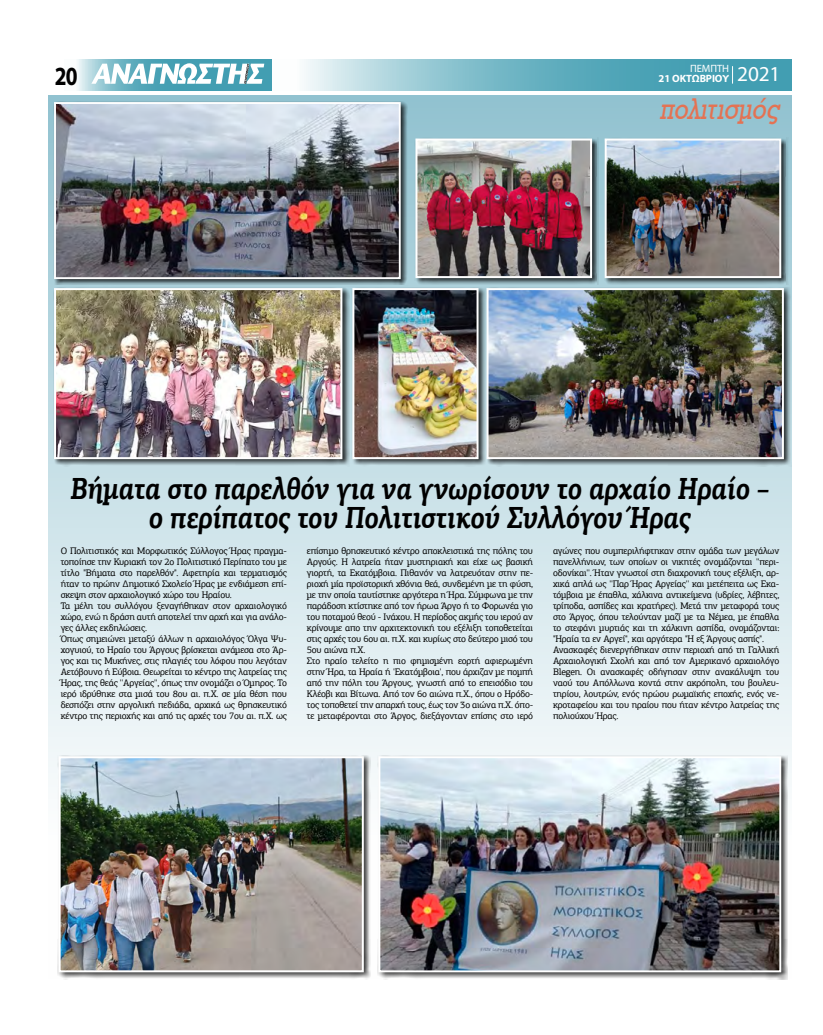
<style>
.page{position:relative;width:823px;height:1035px;background:#fff}
.page>*{position:absolute;margin:0;border:0;box-sizing:border-box;transform-origin:0 0}
.t1{font:30.8px "UB Rockwell Italic";color:#e47253;scale:.86 1}
.t2{font:italic 700 30.6px/29px "PF Agora Slab Pro";letter-spacing:-.01em;color:#000;text-align:center;scale:.84 1}
.t3{font:700 26.3px "Myriad Pro";color:#000;scale:.81 1}
.t4{font:21.3px "Myriad Pro";color:#fff}
.t5{font:700 10.6px "Myriad Pro";letter-spacing:-.01em;color:#fff}
.t6{font:10.6px "Myriad Pro";letter-spacing:-.01em;color:#fff}
.t7{font:9.5px/11px "PF Agora Slab Pro";letter-spacing:-.02em;color:#000}
</style>
<div class="page">
<svg style="left:77px;top:60px;width:190px;height:31px;background:#6cb3c3"></svg>
<svg style="left:267px;top:60px;width:524px;height:31px;background:#7dbcc9"></svg>
<svg style="left:91px;top:63px;width:173px;height:21px"></svg>
<svg style="left:731px;top:66px;width:1px;height:18px"></svg>
<div style="left:48px;top:95px;width:743px;height:883px;background:linear-gradient(to bottom,#93c3d1,#fff)"></div>
<div style="left:53px;top:101px;width:354px;height:185px;background:#000;opacity:.75"></div>
<img style="left:57px;top:105px;width:340px;height:171px">
<div style="left:54px;top:102px;width:346px;height:177px;border:2px solid #fff"></div>
<div style="left:414px;top:137px;width:185px;height:148px;background:#000;opacity:.75"></div>
<img style="left:418px;top:141px;width:170px;height:134px">
<div style="left:415px;top:138px;width:176px;height:140px;border:2px solid #fff"></div>
<div style="left:351px;top:287px;width:134px;height:179px;background:#000;opacity:.75"></div>
<img style="left:355px;top:291px;width:120px;height:165px">
<div style="left:352px;top:288px;width:126px;height:171px;border:2px solid #fff"></div>
<div style="left:53px;top:287px;width:296px;height:179px;background:#000;opacity:.75"></div>
<img style="left:57px;top:291px;width:282px;height:165px">
<div style="left:54px;top:288px;width:288px;height:171px;border:2px solid #fff"></div>
<div style="left:485px;top:287px;width:305px;height:179px;background:#000;opacity:.75"></div>
<img style="left:489px;top:291px;width:291px;height:165px">
<div style="left:486px;top:288px;width:297px;height:171px;border:2px solid #fff"></div>
<div style="left:603px;top:137px;width:185px;height:148px;background:#000;opacity:.75"></div>
<img style="left:607px;top:141px;width:170px;height:134px">
<div style="left:604px;top:138px;width:176px;height:140px;border:2px solid #fff"></div>
<div style="left:58px;top:755px;width:312px;height:224px;background:#000;opacity:.75"></div>
<img style="left:62px;top:759px;width:298px;height:210px">
<div style="left:59px;top:756px;width:304px;height:216px;border:2px solid #fff"></div>
<div style="left:377px;top:755px;width:410px;height:224px;background:#000;opacity:.75"></div>
<img style="left:381px;top:759px;width:396px;height:210px">
<div style="left:378px;top:756px;width:402px;height:216px;border:2px solid #fff"></div>
<p class="t6" style="left:689px;top:62px;width:40px">ΠΕΜΠΤΗ</p>
<p class="t5" style="left:658px;top:71px;width:72px">21 ΟΚΤΩΒΡΙΟΥ</p>
<h3 class="t3" style="left:55px;top:59px;width:29px">20</h3>
<h3 class="t4" style="left:736px;top:61px;width:45px">2021</h3>
<h1 class="t1" style="left:659px;top:92px;width:141px">πολιτισμός</h1>
<h2 class="t2" style="left:70px;top:474px;width:833px">Βήματα στο παρελθόν για να γνωρίσουν το αρχαίο Ηραίο – ο περίπατος του Πολιτιστικού Συλλόγου Ήρας</h2>
<p class="t7" style="left:61px;top:545px;width:228px">Ο Πολιτιστικός και Μορφωτικός Σύλλογος Ήρας πραγμα&shy;τοποίησε την Κυριακή τον 2ο Πολιτιστικό Περίπατο του με τίτλο "Βήματα στο παρελθόν". Αφετηρία και τερματισμός ήταν το πρώην Δημοτικό Σχολείο Ήρας με ενδιάμεση επί&shy;σκεψη στον αρχαιολογικό χώρο του Ηραίου.<br>Τα μέλη του συλλόγου ξεναγήθηκαν στον αρχαιολογικό χώρο, ενώ η δράση αυτή αποτελεί την αρχή και για ανάλο&shy;γες άλλες εκδηλώσεις.<br>Όπως σημειώνει μεταξύ άλλων η αρχαιολόγος Όλγα Ψυ&shy;χογυιού, το Ηραίο του Άργους βρίσκεται ανάμεσα στο Άρ&shy;γος και τις Μυκήνες, στις πλαγιές του λόφου που λεγόταν Αετόβουνο ή Εύβοια. Θεωρείται το κέντρο της λατρείας της Ήρας, της θεάς ''Αργείας'', όπως την ονομάζει ο Όμηρος. Το ιερό ιδρύθηκε στα μισά του 8ου αι. π.Χ. σε μία θέση που δεσπόζει στην αργολική πεδιάδα, αρχικά ως θρησκευτικό κέντρο της περιοχής και από τις αρχές του 7ου αι. π.Χ. ως</p>
<p class="t7" style="left:307px;top:545px;width:228px">επίσημο θρησκευτικό κέντρο αποκλειστικά της πόλης του Αργούς. Η λατρεία ήταν μυστηριακή και είχε ως βασική γιορτή, τα Εκατόμβοια. Πιθανόν να λατρευόταν στην πε&shy;ριοχή μία προϊστορική χθόνια θεά, συνδεμένη με τη φύση, με την οποία ταυτίστηκε αργότερα η Ήρα. Σύμφωνα με την παράδοση κτίστηκε από τον ήρωα Άργο ή το Φορωνέα γιο του ποταμού θεού - Ινάχου. Η περίοδος ακμής του ιερού αν κρίνουμε απο την αρχιτεκτονική του εξέλιξη τοποθετείται στις αρχές του 6ου αι. π.Χ. και κυρίως στο δεύτερο μισό του 5ου αιώνα π.Χ.<br>Στο ηραίο τελείτο η πιο φημισμένη εορτή αφιερωμένη στην Ήρα, τα Ηραία ή 'Εκατόμβοια', που άρχιζαν με πομπή από την πόλη του Άργους, γνωστή από το επεισόδιο του Κλέοβι και Βίτωνα. Από τον 6ο αιώνα π.Χ., όπου ο Ηρόδο&shy;τος τοποθετεί την απαρχή τους, έως τον 3ο αιώνα π.Χ. όπο&shy;τε μεταφέρονται στο Άργος, διεξάγονταν επίσης στο ιερό</p>
<p class="t7" style="left:552px;top:545px;width:228px">αγώνες που συμπεριλήφτηκαν στην ομάδα των μεγάλων πανελλήνιων, των οποίων οι νικητές ονομάζονται ''περι&shy;οδονίκαι''. Ήταν γνωστοί στη διαχρονική τους εξέλιξη, αρ&shy;χικά απλά ως ''Παρ Ήρας Αργείας'' και μετέπειτα ως Εκα&shy;τόμβοια με έπαθλα, χάλκινα αντικείμενα (υδρίες, λέβητες, τρίποδα, ασπίδες και κρατήρες). Μετά την μεταφορά τους στο Άργος, όπου τελούνταν μαζί με τα Νέμεα, με έπαθλα το στεφάνι μυρτιάς και τη χάλκινη ασπίδα, ονομάζονται: "Ηραία τα εν Αργεί", και αργότερα "Η εξ Άργους ασπίς".<br>Ανασκαφές διενεργήθηκαν στην περιοχή από τη Γαλλική Αρχαιολογική Σχολή και από τον Αμερικανό αρχαιολόγο Blegen. Οι ανασκαφές οδήγησαν στην ανακάλυψη του ναού του Απόλλωνα κοντά στην ακρόπολη, του βουλευ&shy;τηρίου, λουτρών, ενός ηρώου ρωμαϊκής εποχής, ενός νε&shy;κροταφείου και του ηραίου που ήταν κέντρο λατρείας της πολιούχου Ήρας.</p>
</div>
